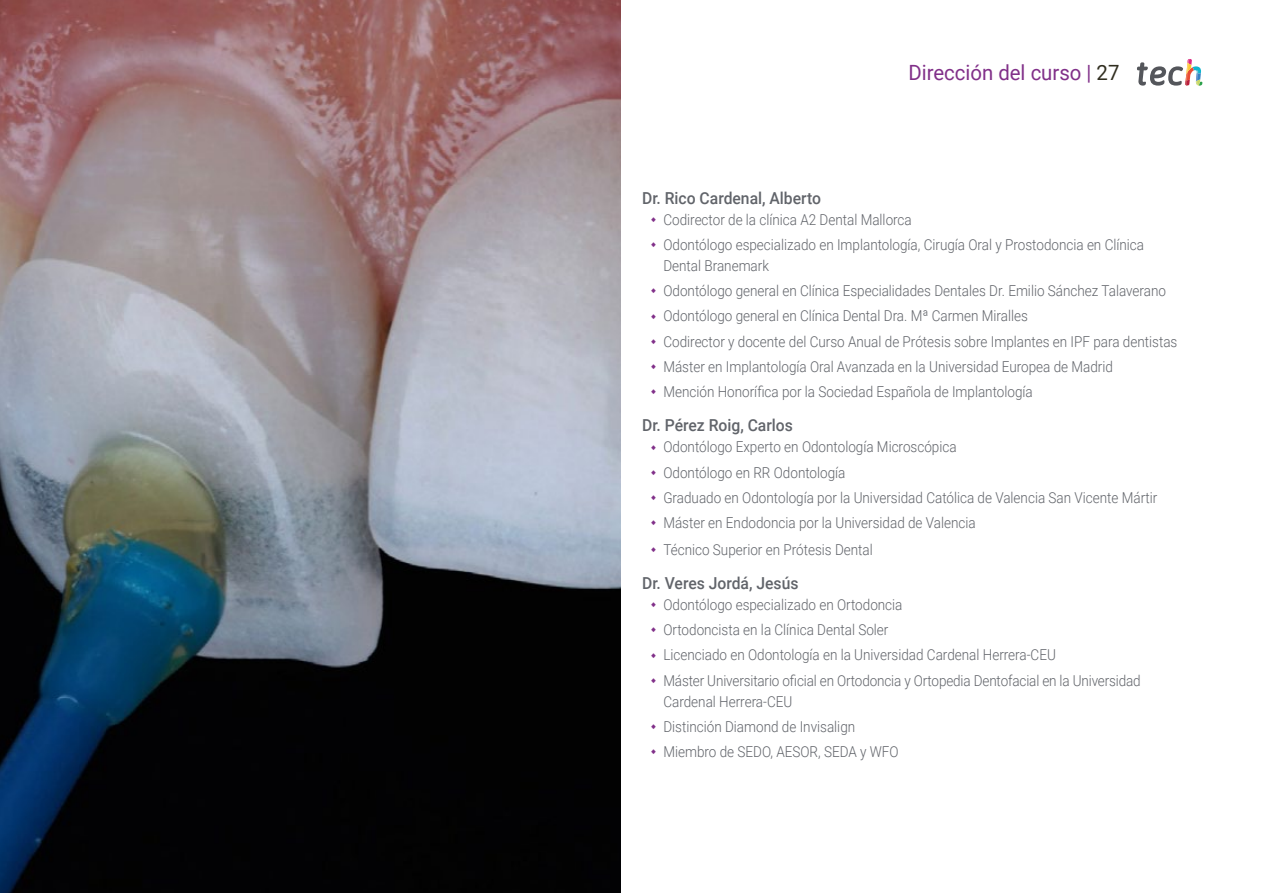
<style>
.page{position:relative;width:1263px;height:893px;background:#fff}
.page>*{position:absolute;margin:0;border:0;box-sizing:border-box;transform-origin:0 0}
.t1{font:21px "Roboto";color:#813089}
.t2{font:500 16.5px "Roboto";color:#61646a;scale:.95 1}
.t3{font:300 15px/25.2px "Roboto";color:#61646a;scale:.9 1}
.s1{color:#312e20}
</style>
<div class="page">
<svg style="left:1137px;top:59px;width:65px;height:27px"></svg>
<img style="left:0;top:0;width:621px;height:893px">
<h1 class="t1" style="left:908px;top:57px;width:213px">Dirección del curso | <span class="s1">27</span></h1>
<p class="t2" style="left:642px;top:186px;width:190px">Dr. Rico Cardenal, Alberto</p>
<p class="t3" style="left:663px;top:206px;width:536px">Codirector de la clínica A2 Dental Mallorca<br>Odontólogo especializado en Implantología, Cirugía Oral y Prostodoncia en Clínica</p>
<p class="t3" style="left:663px;top:252px;width:573px">Dental Branemark<br>Odontólogo general en Clínica Especialidades Dentales Dr. Emilio Sánchez Talaverano Odontólogo general en Clínica Dental Dra. Mª Carmen Miralles<br>Codirector y docente del Curso Anual de Prótesis sobre Implantes en IPF para dentistas Máster en Implantología Oral Avanzada en la Universidad Europea de Madrid<br>Mención Honorífica por la Sociedad Española de Implantología</p>
<p class="t2" style="left:642px;top:414px;width:160px">Dr. Pérez Roig, Carlos</p>
<p class="t3" style="left:663px;top:434px;width:550px">Odontólogo Experto en Odontología Microscópica<br>Odontólogo en RR Odontología<br>Graduado en Odontología por la Universidad Católica de Valencia San Vicente Mártir Máster en Endodoncia por la Universidad de Valencia</p>
<p class="t3" style="left:663px;top:536px;width:234px">Técnico Superior en Prótesis Dental</p>
<p class="t2" style="left:642px;top:572px;width:166px">Dr. Veres Jordá, Jesús</p>
<p class="t3" style="left:663px;top:591px;width:532px">Odontólogo especializado en Ortodoncia<br>Ortodoncista en la Clínica Dental Soler<br>Licenciado en Odontología en la Universidad Cardenal Herrera-CEU<br>Máster Universitario oficial en Ortodoncia y Ortopedia Dentofacial en la Universidad</p>
<p class="t3" style="left:663px;top:688px;width:263px">Cardenal Herrera-CEU<br>Distinción Diamond de Invisalign<br>Miembro de SEDO, AESOR, SEDA y WFO</p>
</div>
